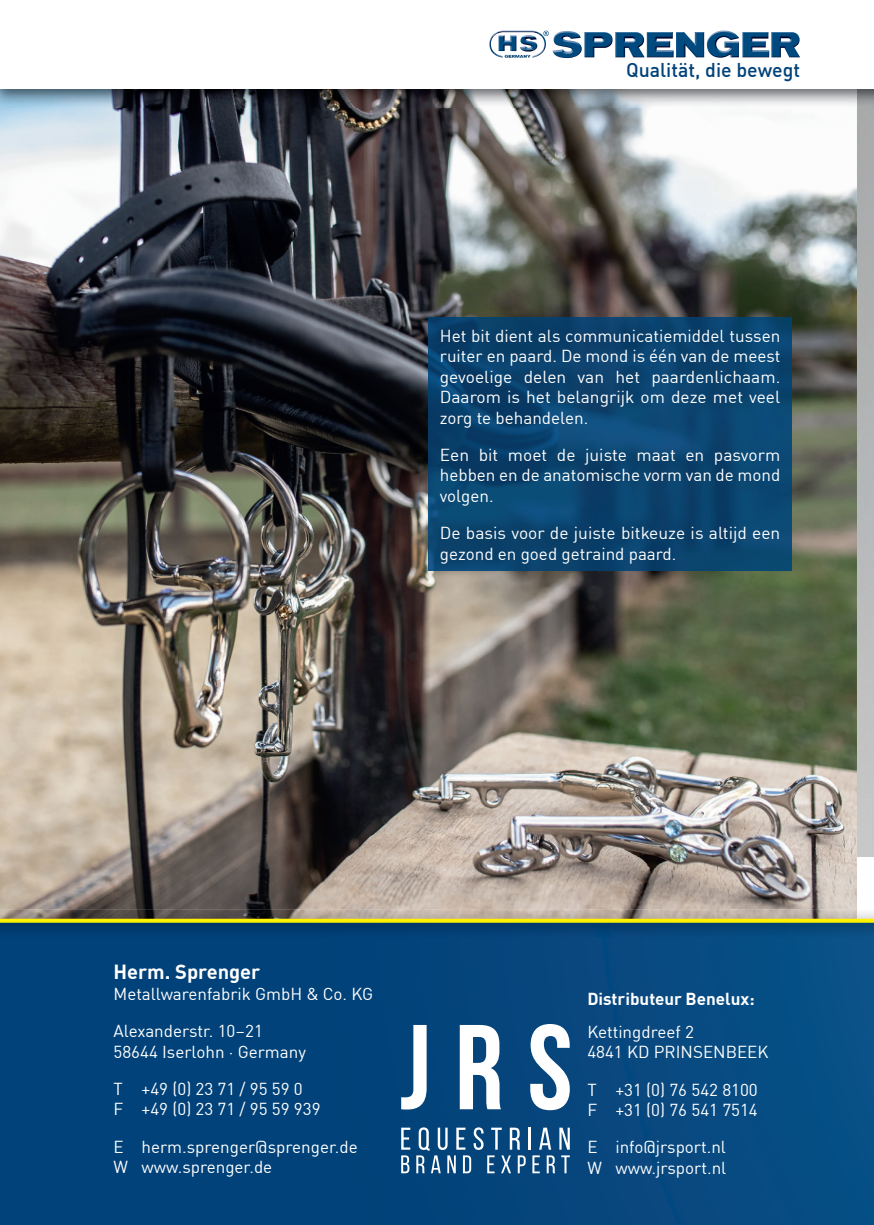
<style>
.page{position:relative;width:874px;height:1225px;background:#fff}
.page>*{position:absolute;margin:0;border:0;box-sizing:border-box;transform-origin:0 0}
.t1{font:700 20px "DIN Pro";color:#fff}
.t2{font:500 19.6px "DIN Pro";color:#004279}
.t3{font:17px/20.4px "DIN Pro";color:#fff}
.t4{font:700 17px "DIN Pro";color:#fff}
</style>
<div class="page">
<img style="left:856px;top:107px;width:17px;height:749px">
<img style="left:0;top:107px;width:856px;height:802px">
<img style="left:0;top:89px;width:873px;height:18px">
<div style="left:0;top:938px;width:873px;height:287px;background:#02437a"></div>
<img style="left:0;top:909px;width:873px;height:29px">
<svg style="left:0;top:918px;width:873px;height:4px;background:#eadd18"></svg>
<img style="left:552px;top:31px;width:29px;height:27px">
<img style="left:584px;top:32px;width:28px;height:25px">
<img style="left:615px;top:32px;width:29px;height:25px">
<img style="left:646px;top:32px;width:27px;height:25px">
<img style="left:676px;top:32px;width:27px;height:25px">
<img style="left:706px;top:31px;width:32px;height:27px">
<img style="left:742px;top:32px;width:26px;height:25px">
<img style="left:771px;top:32px;width:28px;height:25px">
<img style="left:489px;top:36px;width:3px;height:16px">
<svg style="left:492px;top:31px;width:56px;height:27px"></svg>
<img style="left:520px;top:49px;width:15px;height:3px">
<img style="left:519px;top:37px;width:18px;height:12px">
<img style="left:428px;top:317px;width:363px;height:254px">
<svg style="left:401px;top:1025px;width:25px;height:84px"></svg>
<svg style="left:459px;top:1025px;width:41px;height:84px"></svg>
<svg style="left:530px;top:1024px;width:39px;height:86px"></svg>
<svg style="left:401px;top:1127px;width:9px;height:22px"></svg>
<hr style="left:528px;top:1127px;width:2px;height:22px;background:#fff">
<svg style="left:539px;top:1127px;width:12px;height:22px"></svg>
<svg style="left:559px;top:1127px;width:10px;height:22px"></svg>
<svg style="left:401px;top:1155px;width:8px;height:18px"></svg>
<svg style="left:416px;top:1127px;width:109px;height:46px"></svg>
<svg style="left:532px;top:1155px;width:7px;height:18px"></svg>
<svg style="left:546px;top:1155px;width:8px;height:18px"></svg>
<svg style="left:561px;top:1155px;width:8px;height:18px"></svg>
<p class="t2" style="left:625px;top:54px;width:175px">Qualität, die bewegt</p>
<p class="t3" style="left:439px;top:324px;width:342px;text-align:justify">Het bit dient als communicatiemiddel tussen ruiter en paard. De mond is één van de meest gevoelige delen van het paardenlichaam.<br>Daarom is het belangrijk om deze met veel zorg te behandelen.</p>
<p class="t3" style="left:439px;top:443px;width:342px;text-align:justify">Een bit moet de juiste maat en pasvorm hebben en de anatomische vorm van de mond volgen.</p>
<p class="t3" style="left:439px;top:522px;width:342px">De basis voor de juiste bitkeuze is altijd een gezond en goed getraind paard.</p>
<p class="t1" style="left:113px;top:956px;width:148px">Herm. Sprenger</p>
<p class="t3" style="left:113px;top:974px;width:261px;line-height:37.4px">Metallwarenfabrik GmbH &amp; Co. KG<br>Alexanderstr. 10–21</p>
<p class="t3" style="left:113px;top:1040px;width:194px">58644 Iserlohn · Germany</p>
<p class="t3" style="left:113px;top:1077px;width:208px">T +49 (0) 23 71 / 95 59 0<br>F +49 (0) 23 71 / 95 59 939</p>
<p class="t3" style="left:113px;top:1135px;width:245px">E herm.sprenger@sprenger.de<br>W www.sprenger.de</p>
<p class="t4" style="left:587px;top:986px;width:169px">Distributeur Benelux:</p>
<p class="t3" style="left:587px;top:1020px;width:183px">Kettingdreef 2<br>4841 KD PRINSENBEEK</p>
<p class="t3" style="left:587px;top:1078px;width:172px">T +31 (0) 76 542 8100<br>F +31 (0) 76 541 7514</p>
<p class="t3" style="left:587px;top:1136px;width:140px">E info@jrsport.nl<br>W www.jrsport.nl</p>
</div>
